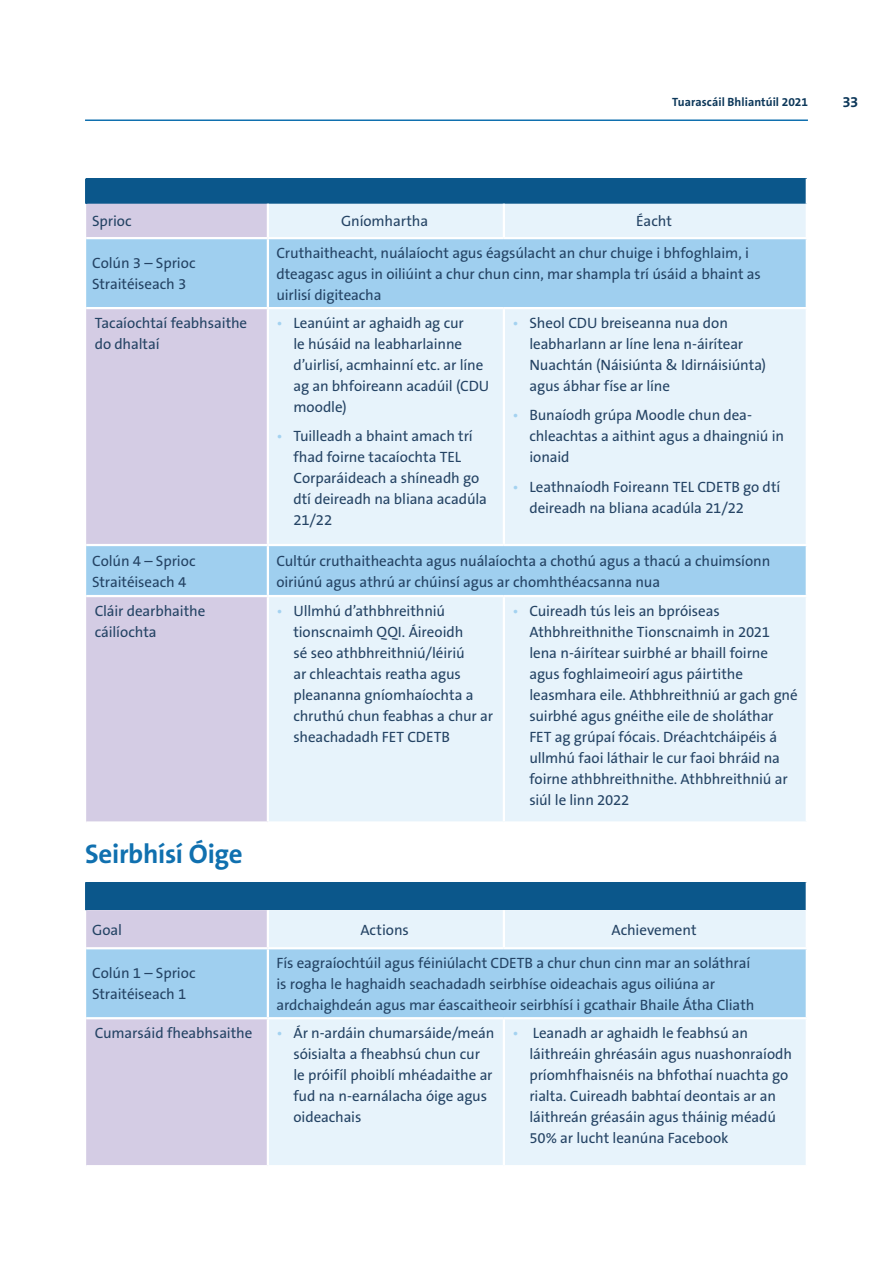
<style>
.page{position:relative;width:893px;height:1263px;background:#fff}
.page>*{position:absolute;margin:0;border:0;box-sizing:border-box;transform-origin:0 0}
.Heading_2{font:700 27px "The Sans B7";letter-spacing:-.01em;color:#1070af}
.Table_Text{font:15px/21px "The Sans B5 Plain";letter-spacing:-.01em;color:#244364}
.Body_Text{font:15px/21px "The Sans B5 Plain";letter-spacing:-.01em;color:#244364}
.t1{font:700 15px "The Sans B7";color:#0c3759}
.t2{font:700 12px "The Sans B7";letter-spacing:.005em;color:#0c3759}
.s1{color:#a4d2f0}
</style>
<div class="page">
<div style="left:86px;top:179px;width:721px;height:25px;background:#0b578b"></div>
<div style="left:86px;top:204px;width:181px;height:617px;background:#d4cce4"></div>
<div style="left:269px;top:204px;width:537px;height:617px;background:#e7f3fb"></div>
<svg style="left:86px;top:239px;width:720px;height:356px;background:#cce0f3"></svg>
<hr style="left:806px;top:179px;width:2px;height:25px;background:#fff">
<hr style="left:85px;top:179px;width:2px;height:25px;background:#0b578b">
<hr style="left:503px;top:204px;width:2px;height:33px;background:#fff">
<hr style="left:267px;top:309px;width:2px;height:235px;background:#fff">
<hr style="left:503px;top:309px;width:2px;height:235px;background:#fff">
<hr style="left:503px;top:597px;width:2px;height:224px;background:#fff">
<hr style="left:86px;top:237px;width:182px;height:2px;background:#fff">
<hr style="left:86px;top:544px;width:182px;height:2px;background:#fff">
<hr style="left:268px;top:237px;width:236px;height:2px;background:#fff">
<hr style="left:504px;top:237px;width:304px;height:2px;background:#fff">
<hr style="left:268px;top:544px;width:236px;height:2px;background:#fff">
<hr style="left:504px;top:544px;width:304px;height:2px;background:#fff">
<hr style="left:267px;top:239px;width:2px;height:68px;background:#fff">
<hr style="left:267px;top:546px;width:2px;height:49px;background:#fff">
<hr style="left:86px;top:307px;width:182px;height:2px;background:#fff">
<hr style="left:86px;top:595px;width:182px;height:2px;background:#fff">
<hr style="left:268px;top:307px;width:236px;height:2px;background:#fff">
<hr style="left:504px;top:307px;width:304px;height:2px;background:#fff">
<hr style="left:268px;top:595px;width:236px;height:2px;background:#fff">
<hr style="left:504px;top:595px;width:304px;height:2px;background:#fff">
<div style="left:86px;top:882px;width:721px;height:28px;background:#0b578b"></div>
<div style="left:86px;top:910px;width:181px;height:255px;background:#d4cce4"></div>
<div style="left:269px;top:910px;width:537px;height:255px;background:#e7f3fb"></div>
<div style="left:86px;top:949px;width:720px;height:68px;background:#9fcfef"></div>
<hr style="left:806px;top:882px;width:2px;height:28px;background:#fff">
<hr style="left:85px;top:882px;width:2px;height:28px;background:#0b578b">
<hr style="left:503px;top:910px;width:2px;height:37px;background:#fff">
<hr style="left:503px;top:1019px;width:2px;height:146px;background:#fff">
<hr style="left:86px;top:947px;width:182px;height:2px;background:#fff">
<hr style="left:268px;top:947px;width:236px;height:2px;background:#fff">
<hr style="left:504px;top:947px;width:304px;height:2px;background:#fff">
<hr style="left:267px;top:949px;width:2px;height:68px;background:#fff">
<hr style="left:86px;top:1017px;width:182px;height:2px;background:#fff">
<hr style="left:268px;top:1017px;width:236px;height:2px;background:#fff">
<hr style="left:504px;top:1017px;width:304px;height:2px;background:#fff">
<hr style="left:85px;top:119px;width:723px;height:2px;background:#1070af">
<p class="t2" style="left:672px;top:96px;width:137px">Tuarascáil Bhliantúil 2021</p>
<p class="t1" style="left:842px;top:94px;width:18px">33</p>
<p class="Table_Text" style="left:92px;top:211px;width:41px">Sprioc</p>
<p class="Table_Text" style="left:341px;top:211px;width:89px">Gníomhartha</p>
<p class="Table_Text" style="left:636px;top:211px;width:37px">Éacht</p>
<p class="Table_Text" style="left:92px;top:253px;width:105px">Colún 3 – Sprioc<br>Straitéiseach 3</p>
<p class="Table_Text" style="left:276px;top:243px;width:486px">Cruthaitheacht, nuálaíocht agus éagsúlacht an chur chuige i bhfoghlaim, i dteagasc agus in oiliúint a chur chun cinn, mar shampla trí úsáid a bhaint as uirlisí digiteacha</p>
<p class="Body_Text" style="left:95px;top:313px;width:154px">Tacaíochtaí feabhsaithe do dhaltaí</p>
<p class="Table_Text" style="left:293px;top:313px;width:197px;text-indent:-17px"><span class="s1">•</span> Leanúint ar aghaidh ag cur<br>le húsáid na leabharlainne d’uirlisí, acmhainní etc. ar líne ag an bhfoireann acadúil (CDU moodle)</p>
<p class="Table_Text" style="left:293px;top:426px;width:195px;text-indent:-17px"><span class="s1">•</span> Tuilleadh a bhaint amach trí fhad foirne tacaíochta TEL<br>Corparáideach a shíneadh go dtí deireadh na bliana acadúla<br>21/22</p>
<p class="Table_Text" style="left:529px;top:313px;width:238px;text-indent:-17px"><span class="s1">•</span> Sheol CDU breiseanna nua don leabharlann ar líne lena n-áirítear<br>Nuachtán (Náisiúnta &amp; Idirnáisiúnta) agus ábhar físe ar líne</p>
<p class="Table_Text" style="left:529px;top:405px;width:256px;text-indent:-17px"><span class="s1">•</span> Bunaíodh grúpa Moodle chun dea&shy;chleachtas a aithint agus a dhaingniú in ionaid</p>
<p class="Table_Text" style="left:529px;top:477px;width:252px;text-indent:-17px"><span class="s1">•</span> Leathnaíodh Foireann TEL CDETB go dtí deireadh na bliana acadúla 21/22</p>
<p class="Table_Text" style="left:92px;top:550px;width:105px">Colún 4 – Sprioc<br>Straitéiseach 4</p>
<p class="Table_Text" style="left:276px;top:550px;width:495px">Cultúr cruthaitheachta agus nuálaíochta a chothú agus a thacú a chuimsíonn oiriúnú agus athrú ar chúinsí agus ar chomhthéacsanna nua</p>
<p class="Body_Text" style="left:95px;top:600px;width:112px">Cláir dearbhaithe cáilíochta</p>
<p class="Table_Text" style="left:293px;top:600px;width:201px;text-indent:-17px"><span class="s1">•</span> Ullmhú d’athbhreithniú tionscnaimh QQI. Áireoidh<br>sé seo athbhreithniú/léiriú<br>ar chleachtais reatha agus pleananna gníomhaíochta a chruthú chun feabhas a chur ar sheachadadh FET CDETB</p>
<p class="Table_Text" style="left:529px;top:600px;width:270px;text-indent:-17px"><span class="s1">•</span> Cuireadh tús leis an bpróiseas Athbhreithnithe Tionscnaimh in 2021 lena n-áirítear suirbhé ar bhaill foirne agus foghlaimeoirí agus páirtithe leasmhara eile. Athbhreithniú ar gach gné suirbhé agus gnéithe eile de sholáthar FET ag grúpaí fócais. Dréachtcháipéis á ullmhú faoi láthair le cur faoi bhráid na foirne athbhreithnithe. Athbhreithniú ar siúl le linn 2022</p>
<p class="Heading_2" style="left:85px;top:840px;width:159px">Seirbhísí Óige</p>
<p class="Table_Text" style="left:92px;top:920px;width:31px">Goal</p>
<p class="Table_Text" style="left:360px;top:920px;width:50px">Actions</p>
<p class="Table_Text" style="left:612px;top:920px;width:86px">Achievement</p>
<p class="Table_Text" style="left:92px;top:963px;width:105px">Colún 1 – Sprioc<br>Straitéiseach 1</p>
<p class="Table_Text" style="left:276px;top:953px;width:479px">Fís eagraíochtúil agus féiniúlacht CDETB a chur chun cinn mar an soláthraí is rogha le haghaidh seachadadh seirbhíse oideachais agus oiliúna ar ardchaighdeán agus mar éascaitheoir seirbhísí i gcathair Bhaile Átha Cliath</p>
<p class="Body_Text" style="left:95px;top:1023px;width:159px">Cumarsáid fheabhsaithe</p>
<p class="Table_Text" style="left:293px;top:1023px;width:203px;text-indent:-17px"><span class="s1">•</span> Ár n-ardáin chumarsáide/meán sóisialta a fheabhsú chun cur le próifíl phoiblí mhéadaithe ar fud na n-earnálacha óige agus oideachais</p>
<p class="Table_Text" style="left:529px;top:1023px;width:264px;text-indent:-17px"><span class="s1">•</span> Leanadh ar aghaidh le feabhsú an láithreáin ghréasáin agus nuashonraíodh príomhfhaisnéis na bhfothaí nuachta go rialta. Cuireadh babhtaí deontais ar an láithreán gréasáin agus tháinig méadú 50% ar lucht leanúna Facebook</p>
</div>
